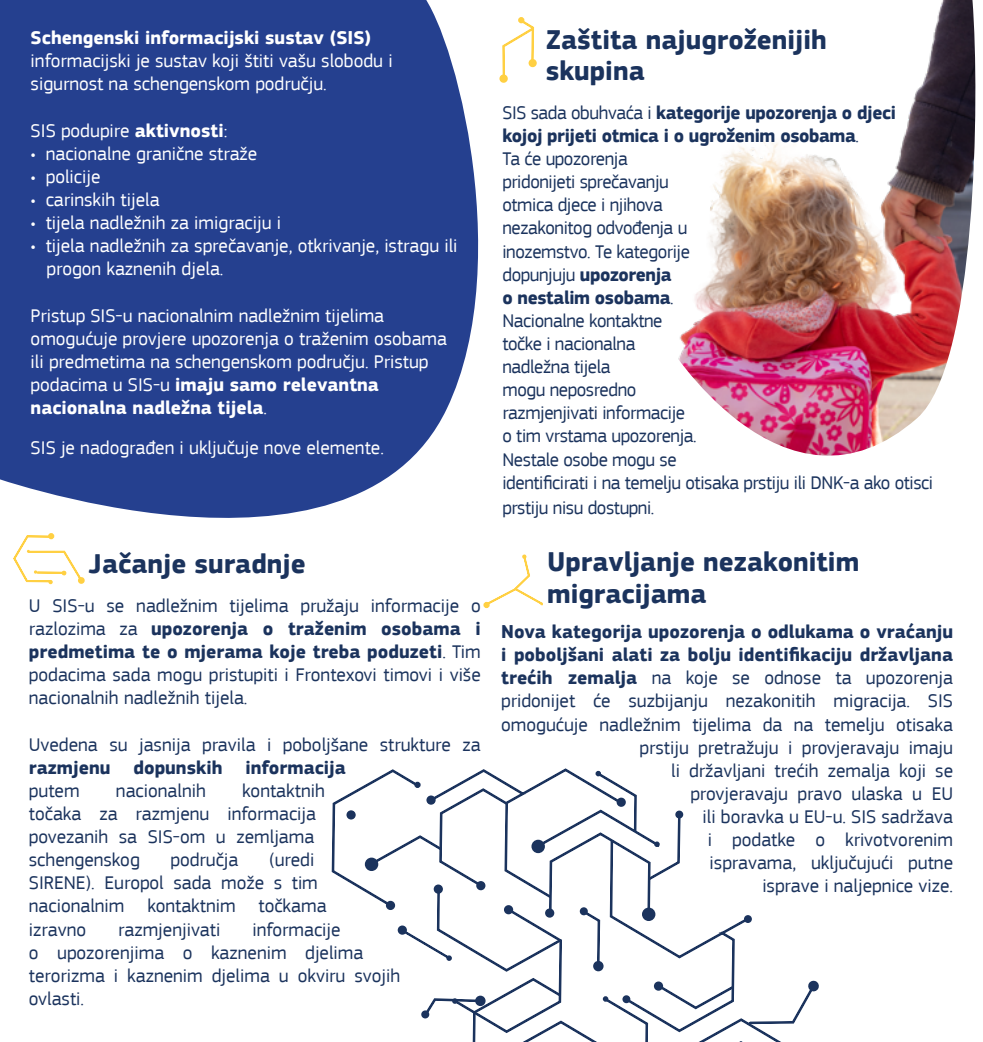
<style>
.page{position:relative;width:983px;height:1042px;background:#fff}
.page>*{position:absolute;margin:0;border:0;box-sizing:border-box;transform-origin:0 0}
.t1{font:700 28px/31.5px "EC Square Sans Pro";color:#1b335d}
.t2{font:19.25px/23.1px "EC Square Sans Pro";color:#1b335d}
.t3{font:19.25px/23.1px "EC Square Sans Pro";color:#fff}
.t4{font:19.25px/23.1px "EC Square Sans Pro";letter-spacing:-.02em;color:#1b335d}
.t5{font:700 19.25px "EC Square Sans Pro";color:#fff}
.t6{font:700 19.25px "EC Square Sans Pro";color:#1b335d}
.s1{font-weight:700}
</style>
<div class="page">
<svg style="left:0;top:0;width:508px;height:585px;fill:#25408f"></svg>
<img style="left:678px;top:0;width:298px;height:456px">
<div style="left:499px;top:74px;width:8px;height:9px;border:2px solid #ffd043;border-radius:50%"></div>
<div style="left:528px;top:59px;width:8px;height:8px;border:2px solid #ffd043;border-radius:50%"></div>
<svg style="left:501px;top:17px;width:34px;height:63px"></svg>
<svg style="left:12px;top:533px;width:74px;height:51px"></svg>
<svg style="left:483px;top:554px;width:60px;height:54px"></svg>
<svg style="left:331px;top:768px;width:488px;height:274px"></svg>
<div style="left:421px;top:1010px;width:8px;height:8px;border:2px solid #1b335d;border-radius:50%"></div>
<p class="t5" style="left:31px;top:26px;width:342px">Schengenski informacijski sustav (SIS)</p>
<p class="t3" style="left:31px;top:50px;width:363px">informacijski je sustav koji štiti vašu slobodu i sigurnost na schengenskom području.</p>
<p class="t3" style="left:31px;top:119px;width:198px">SIS podupire <span class="s1">aktivnosti</span>:</p>
<p class="t3" style="left:31px;top:142px;width:228px">• nacionalne granične straže</p>
<p class="t3" style="left:31px;top:165px;width:71px">• policije</p>
<p class="t3" style="left:31px;top:188px;width:130px">• carinskih tijela</p>
<p class="t3" style="left:31px;top:211px;width:252px">• tijela nadležnih za imigraciju i</p>
<p class="t3" style="left:46px;top:234px;width:412px;text-indent:-16px">• tijela nadležnih za sprečavanje, otkrivanje, istragu ili progon kaznenih djela.</p>
<p class="t3" style="left:31px;top:304px;width:418px">Pristup SIS-u nacionalnim nadležnim tijelima omogućuje provjere upozorenja o traženim osobama ili predmetima na schengenskom području. Pristup podacima u SIS-u <span class="s1">imaju samo relevantna nacionalna nadležna tijela</span>.</p>
<p class="t3" style="left:31px;top:436px;width:354px">SIS je nadograđen i uključuje nove elemente.</p>
<h1 class="t1" style="left:89px;top:549px;width:218px">Jačanje suradnje</h1>
<p class="t2" style="left:29px;top:594px;width:453px;text-align:justify">U SIS-u se nadležnim tijelima pružaju informacije o razlozima za <span class="s1">upozorenja o traženim osobama i predmetima te o mjerama koje treba poduzeti</span>. Tim podacima sada mogu pristupiti i Frontexovi timovi i više nacionalnih nadležnih tijela.</p>
<p class="t2" style="left:29px;top:733px;width:453px">Uvedena su jasnija pravila i poboljšane strukture za</p>
<p class="t6" style="left:29px;top:756px;width:318px">razmjenu dopunskih informacija</p>
<p class="t2" style="left:29px;top:779px;width:52px">putem</p>
<p class="t2" style="left:116px;top:779px;width:91px">nacionalnih</p>
<p class="t2" style="left:29px;top:779px;width:297px;text-indent:213px">kontaktnih točaka za razmjenu informacija povezanih sa SIS-om u zemljama schengenskog</p>
<p class="t2" style="left:170px;top:848px;width:69px">područja</p>
<p class="t2" style="left:29px;top:848px;width:299px;text-indent:240px">(uredi<br>SIRENE). Europol sada može s tim nacionalnim kontaktnim točkama izravno</p>
<p class="t2" style="left:29px;top:918px;width:373px;text-indent:223px">informacije<br>o upozorenjima o kaznenim djelima terorizma i kaznenim djelima u okviru svojih ovlasti.</p>
<p class="t2" style="left:118px;top:918px;width:104px">razmjenjivati</p>
<h1 class="t1" style="left:545px;top:25px;width:282px">Zaštita najugroženijih skupina</h1>
<p class="t4" style="left:502px;top:101px;width:432px">SIS sada obuhvaća i <span class="s1">kategorije upozorenja o djeci kojoj prijeti otmica i o ugroženim osobama</span>.<br>Ta će upozorenja<br>pridonijeti sprečavanju<br>otmica djece i njihova<br>nezakonitog odvođenja u<br>inozemstvo. Te kategorije<br>dopunjuju <span class="s1">upozorenja<br>o nestalim osobama</span>.<br>Nacionalne kontaktne<br>točke i nacionalna<br>nadležna tijela<br>mogu neposredno<br>razmjenjivati informacije<br>o tim vrstama upozorenja.<br>Nestale osobe mogu se<br>identificirati i na temelju otisaka prstiju ili DNK-a ako otisci</p>
<p class="t4" style="left:502px;top:496px;width:153px">prstiju nisu dostupni.</p>
<h1 class="t1" style="left:547px;top:547px;width:314px">Upravljanje nezakonitim migracijama</h1>
<p class="t2" style="left:501px;top:620px;width:453px;text-align:right"><span class="s1">Nova kategorija upozorenja o odlukama o vraćanju i poboljšani alati za bolju identifikaciju državljana trećih zemalja</span> na koje se odnose ta upozorenja pridonijet će suzbijanju nezakonitih migracija. SIS omogućuje nadležnim tijelima da na temelju otisaka prstiju pretražuju i provjeravaju imaju<br>li državljani trećih zemalja koji se<br>provjeravaju pravo ulaska u EU<br>ili boravka u EU-u. SIS sadržava<br>i podatke o krivotvorenim<br>ispravama, uključujući putne<br>isprave i naljepnice vize.</p>
</div>
